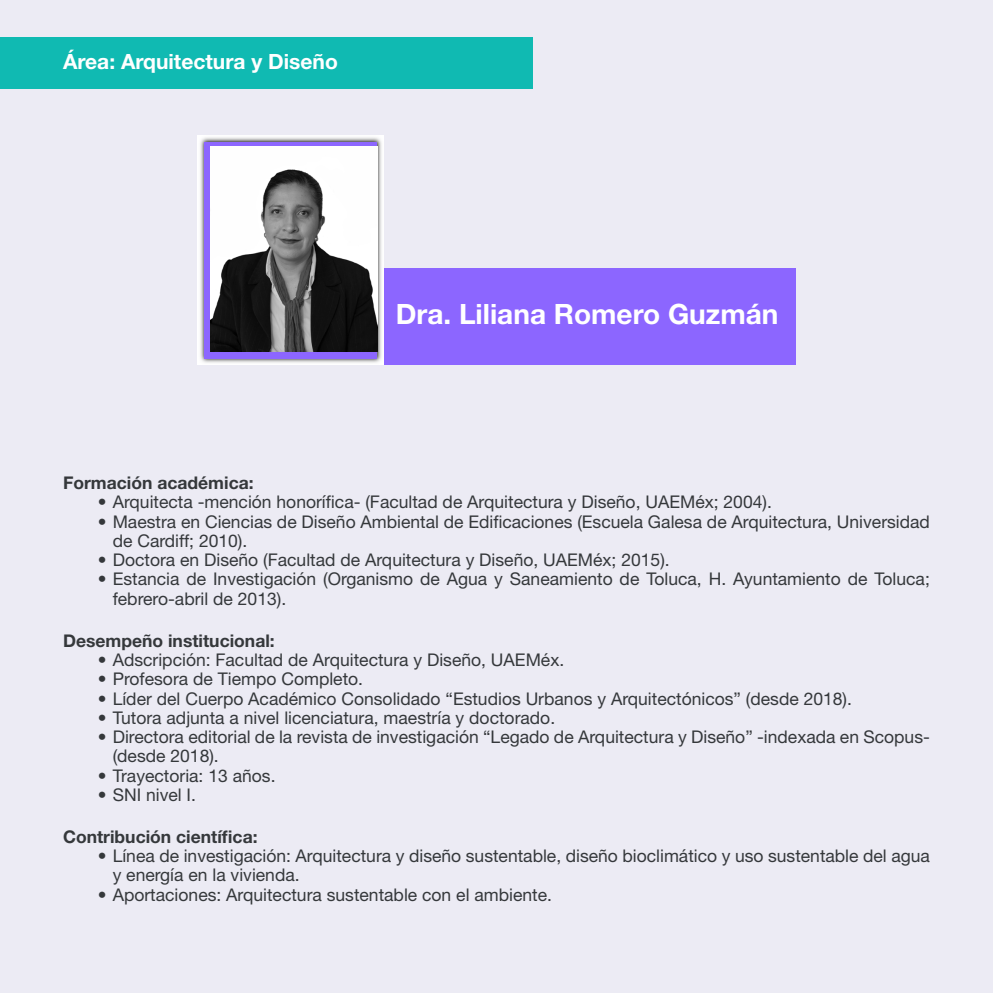
<style>
.page{position:relative;width:993px;height:993px;background:#fff}
.page>*{position:absolute;margin:0;border:0;box-sizing:border-box;transform-origin:0 0}
.BLANCO3{font:700 28px "Helvetica Neue LT Std";color:#fff}
.blanco2{font:700 21px "Helvetica Neue LT Std";color:#fff}
.t1{font:17.5px/19.2px "Helvetica Neue LT Std";color:#35383b}
.tit3{font:700 17.5px "Helvetica Neue LT Std";color:#35383b}
.blanco2-2{font:700 17.5px "Helvetica Neue LT Std";color:#35383b}
</style>
<div class="page">
<div style="left:0;top:0;width:992px;height:992px;background:#ecebf4"></div>
<div style="left:0;top:37px;width:532px;height:51px;background:#10bab2"></div>
<div style="left:383px;top:268px;width:412px;height:97px;background:#8c66ff"></div>
<img style="left:198px;top:135px;width:185px;height:230px">
<svg style="left:204px;top:142px;width:172px;height:216px;fill:#8c66ff"></svg>
<img style="left:211px;top:147px;width:166px;height:204px">
<p class="blanco2" style="left:63px;top:49px;width:276px">Área: Arquitectura y Diseño</p>
<p class="BLANCO3" style="left:395px;top:296px;width:384px">Dra. Liliana Romero Guzmán</p>
<p class="blanco2-2" style="left:63px;top:472px;width:192px">Formación académica:</p>
<p class="t1" style="left:98px;top:492px;width:675px">• Arquitecta -mención honorífica- (Facultad de Arquitectura y Diseño, UAEMéx; 2004).</p>
<p class="t1" style="left:113px;top:511px;width:818px;text-indent:-15px">• Maestra en Ciencias de Diseño Ambiental de Edificaciones (Escuela Galesa de Arquitectura, Universidad de Cardiff; 2010).</p>
<p class="t1" style="left:98px;top:550px;width:573px">• Doctora en Diseño (Facultad de Arquitectura y Diseño, UAEMéx; 2015).</p>
<p class="t1" style="left:113px;top:569px;width:818px;text-indent:-15px">• Estancia de Investigación (Organismo de Agua y Saneamiento de Toluca, H. Ayuntamiento de Toluca; febrero-abril de 2013).</p>
<p class="tit3" style="left:63px;top:629px;width:213px">Desempeño institucional:</p>
<p class="t1" style="left:98px;top:649px;width:468px">• Adscripción: Facultad de Arquitectura y Diseño, UAEMéx.</p>
<p class="t1" style="left:98px;top:669px;width:267px">• Profesora de Tiempo Completo.</p>
<p class="t1" style="left:98px;top:688px;width:755px">• Líder del Cuerpo Académico Consolidado “Estudios Urbanos y Arquitectónicos” (desde 2018).</p>
<p class="t1" style="left:98px;top:707px;width:459px">• Tutora adjunta a nivel licenciatura, maestría y doctorado.</p>
<p class="t1" style="left:113px;top:726px;width:818px;text-indent:-15px">• Directora editorial de la revista de investigación “Legado de Arquitectura y Diseño” -indexada en Scopus-(desde 2018).</p>
<p class="t1" style="left:98px;top:765px;width:179px">• Trayectoria: 13 años.</p>
<p class="t1" style="left:98px;top:784px;width:100px">• SNI nivel I.</p>
<p class="tit3" style="left:63px;top:825px;width:196px">Contribución científica:</p>
<p class="t1" style="left:113px;top:845px;width:818px;text-indent:-15px">• Línea de investigación: Arquitectura y diseño sustentable, diseño bioclimático y uso sustentable del agua y energía en la vivienda.</p>
<p class="t1" style="left:98px;top:884px;width:455px">• Aportaciones: Arquitectura sustentable con el ambiente.</p>
</div>
